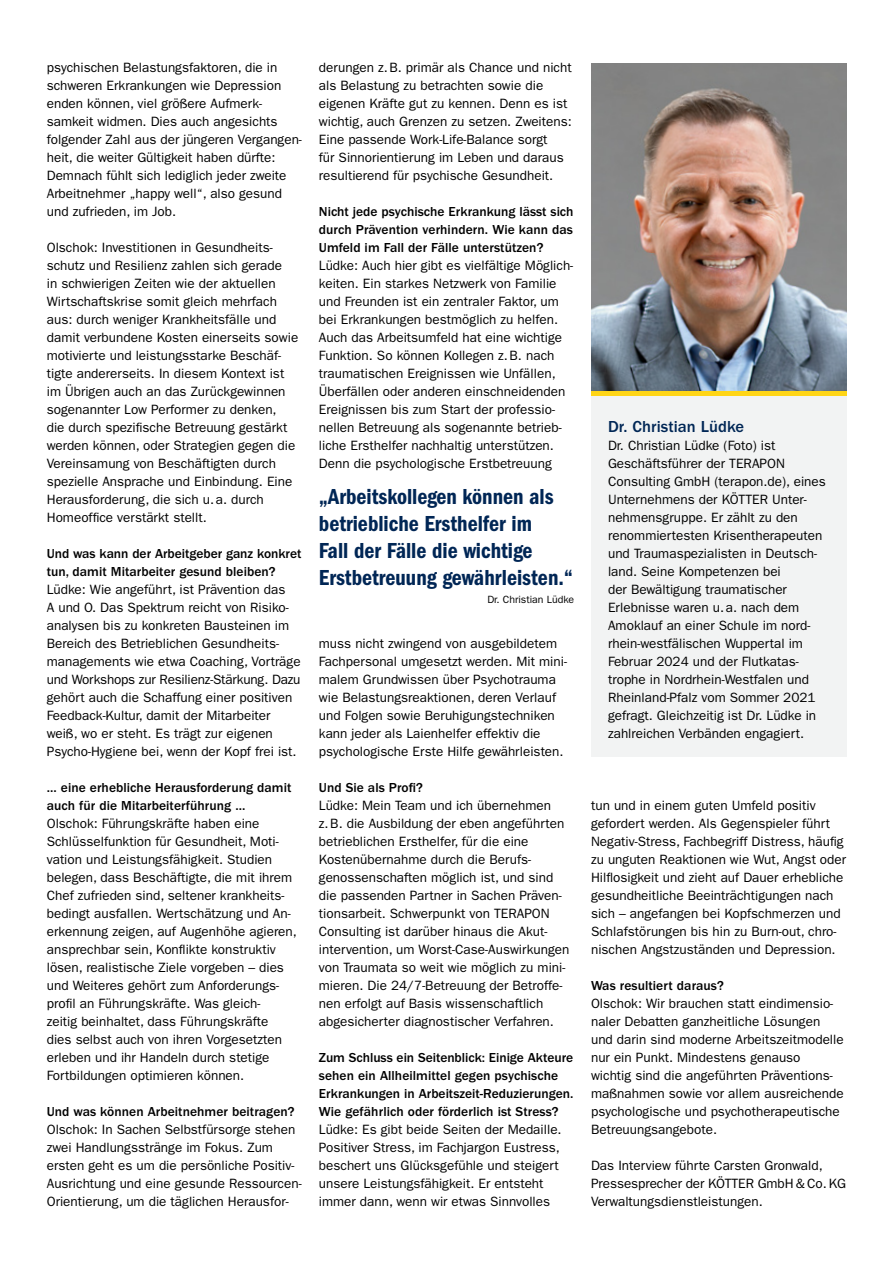
<style>
.page{position:relative;width:893px;height:1263px;background:#fff}
.page>*{position:absolute;margin:0;border:0;box-sizing:border-box;transform-origin:0 0}
.t1{font:22.5px/27px "ITC Franklin Gothic Std Dm Cd";color:#002655}
.t2{font:500 16.5px "ITC Franklin Gothic Std";letter-spacing:.005em;color:#002655}
.t3{font:13.5px/18px "ITC Franklin Gothic Std";color:#000}
.t4{font:500 13.5px/18px "ITC Franklin Gothic Std";letter-spacing:.005em;color:#000}
.t5{font:10.5px "ITC Franklin Gothic Std";color:#000}
</style>
<div class="page">
<img style="left:591px;top:63px;width:255px;height:329px">
<hr style="left:591px;top:392px;width:255px;height:4px;background:#ffd516">
<div style="left:591px;top:396px;width:255px;height:360px;background:#f2f3f3"></div>
<p class="t3" style="left:47px;top:59px;width:257px">psychischen Belastungsfaktoren, die in schweren Erkrankungen wie Depression enden können, viel größere Aufmerk&shy;samkeit widmen. Dies auch angesichts folgender Zahl aus der jüngeren Vergangen&shy;heit, die weiter Gültigkeit haben dürfte:<br>Demnach fühlt sich lediglich jeder zweite Arbeitnehmer „happy well“, also gesund und zufrieden, im Job.</p>
<p class="t3" style="left:47px;top:238px;width:253px">Olschok: Investitionen in Gesundheits&shy;schutz und Resilienz zahlen sich gerade<br>in schwierigen Zeiten wie der aktuellen Wirtschaftskrise somit gleich mehrfach aus: durch weniger Krankheitsfälle und damit verbundene Kosten einerseits sowie motivierte und leistungsstarke Beschäf&shy;tigte andererseits. In diesem Kontext ist im Übrigen auch an das Zurückgewinnen sogenannter Low Performer zu denken,<br>die durch spezifische Betreuung gestärkt werden können, oder Strategien gegen die Vereinsamung von Beschäftigten durch spezielle Ansprache und Einbindung. Eine Herausforderung, die sich u.a. durch Homeoffice verstärkt stellt.</p>
<p class="t4" style="left:47px;top:545px;width:256px">Und was kann der Arbeitgeber ganz konkret tun, damit Mitarbeiter gesund bleiben?</p>
<p class="t3" style="left:47px;top:580px;width:255px">Lüdke: Wie angeführt, ist Prävention das<br>A und O. Das Spektrum reicht von Risiko&shy;analysen bis zu konkreten Bausteinen im Bereich des Betrieblichen Gesundheits&shy;managements wie etwa Coaching, Vorträge und Workshops zur Resilienz-Stärkung. Dazu gehört auch die Schaffung einer positiven Feedback-Kultur, damit der Mitarbeiter weiß, wo er steht. Es trägt zur eigenen Psycho-Hygiene bei, wenn der Kopf frei ist.</p>
<p class="t4" style="left:47px;top:779px;width:246px">... eine erhebliche Herausforderung damit auch für die Mitarbeiterführung ...</p>
<p class="t3" style="left:47px;top:814px;width:252px">Olschok: Führungskräfte haben eine Schlüsselfunktion für Gesundheit, Moti&shy;vation und Leistungsfähigkeit. Studien belegen, dass Beschäftigte, die mit ihrem Chef zufrieden sind, seltener krankheits&shy;bedingt ausfallen. Wertschätzung und An&shy;erkennung zeigen, auf Augenhöhe agieren, ansprechbar sein, Konflikte konstruktiv lösen, realistische Ziele vorgeben – dies und Weiteres gehört zum Anforderungs&shy;profil an Führungskräfte. Was gleich-<br>zeitig beinhaltet, dass Führungskräfte<br>dies selbst auch von ihren Vorgesetzten erleben und ihr Handeln durch stetige Fortbildungen optimieren können.</p>
<p class="t4" style="left:47px;top:1102px;width:249px">Und was können Arbeitnehmer beitragen?</p>
<p class="t3" style="left:47px;top:1120px;width:256px">Olschok: In Sachen Selbstfürsorge stehen zwei Handlungsstränge im Fokus. Zum ersten geht es um die persönliche Positiv-Ausrichtung und eine gesunde Ressourcen-Orientierung, um die täglichen Herausfor-</p>
<p class="t3" style="left:319px;top:58px;width:254px">derungen z.B. primär als Chance und nicht als Belastung zu betrachten sowie die eigenen Kräfte gut zu kennen. Denn es ist wichtig, auch Grenzen zu setzen. Zweitens:<br>Eine passende Work-Life-Balance sorgt<br>für Sinnorientierung im Leben und daraus resultierend für psychische Gesundheit.</p>
<p class="t4" style="left:319px;top:202px;width:256px;text-align:justify">Nicht jede psychische Erkrankung lässt sich durch Prävention verhindern. Wie kann das Umfeld im Fall der Fälle unterstützen?</p>
<p class="t3" style="left:319px;top:256px;width:256px">Lüdke: Auch hier gibt es vielfältige Möglich&shy;keiten. Ein starkes Netzwerk von Familie und Freunden ist ein zentraler Faktor, um bei Erkrankungen bestmöglich zu helfen.<br>Auch das Arbeitsumfeld hat eine wichtige Funktion. So können Kollegen z.B. nach traumatischen Ereignissen wie Unfällen, Überfällen oder anderen einschneidenden Ereignissen bis zum Start der professio&shy;nellen Betreuung als sogenannte betrieb&shy;liche Ersthelfer nachhaltig unterstützen.<br>Denn die psychologische Erstbetreuung</p>
<h1 class="t1" style="left:319px;top:483px;width:256px">„Arbeitskollegen können als betriebliche Ersthelfer im<br>Fall der Fälle die wichtige<br>Erstbetreuung gewährleisten.“</h1>
<p class="t5" style="left:487px;top:593px;width:88px">Dr. Christian Lüdke</p>
<p class="t3" style="left:319px;top:634px;width:249px">muss nicht zwingend von ausgebildetem Fachpersonal umgesetzt werden. Mit mini&shy;malem Grundwissen über Psychotrauma wie Belastungsreaktionen, deren Verlauf und Folgen sowie Beruhigungstechniken kann jeder als Laienhelfer effektiv die psychologische Erste Hilfe gewährleisten.</p>
<p class="t4" style="left:319px;top:778px;width:106px">Und Sie als Profi?</p>
<p class="t3" style="left:319px;top:796px;width:252px">Lüdke: Mein Team und ich übernehmen z.B. die Ausbildung der eben angeführten betrieblichen Ersthelfer, für die eine Kostenübernahme durch die Berufs&shy;genossenschaften möglich ist, und sind die passenden Partner in Sachen Präven&shy;tionsarbeit. Schwerpunkt von TERAPON Consulting ist darüber hinaus die Akut&shy;intervention, um Worst-Case-Auswirkungen von Traumata so weit wie möglich zu mini&shy;mieren. Die 24/7-Betreuung der Betroffe&shy;nen erfolgt auf Basis wissenschaftlich abgesicherter diagnostischer Verfahren.</p>
<p class="t4" style="left:319px;top:1048px;width:256px">Zum Schluss ein Seitenblick: Einige Akteure sehen ein Allheilmittel gegen psychische Erkrankungen in Arbeitszeit-Reduzierungen.<br>Wie gefährlich oder förderlich ist Stress?</p>
<p class="t3" style="left:319px;top:1120px;width:244px">Lüdke: Es gibt beide Seiten der Medaille.<br>Positiver Stress, im Fachjargon Eustress, beschert uns Glücksgefühle und steigert unsere Leistungsfähigkeit. Er entsteht immer dann, wenn wir etwas Sinnvolles</p>
<p class="t2" style="left:608px;top:417px;width:138px">Dr. Christian Lüdke</p>
<p class="t3" style="left:608px;top:437px;width:219px">Dr. Christian Lüdke (Foto) ist Geschäftsführer der TERAPON Consulting GmbH (terapon.de), eines Unternehmens der KÖTTER Unter&shy;nehmensgruppe. Er zählt zu den renommiertesten Krisentherapeuten und Traumaspezialisten in Deutsch&shy;land. Seine Kompetenzen bei<br>der Bewältigung traumatischer Erlebnisse waren u.a. nach dem Amoklauf an einer Schule im nord&shy;rhein-westfälischen Wuppertal im Februar 2024 und der Flutkatas&shy;trophe in Nordrhein-Westfalen und Rheinland-Pfalz vom Sommer 2021 gefragt. Gleichzeitig ist Dr. Lüdke in zahlreichen Verbänden engagiert.</p>
<p class="t3" style="left:591px;top:796px;width:257px">tun und in einem guten Umfeld positiv gefordert werden. Als Gegenspieler führt Negativ-Stress, Fachbegriff Distress, häufig zu unguten Reaktionen wie Wut, Angst oder Hilflosigkeit und zieht auf Dauer erhebliche gesundheitliche Beeinträchtigungen nach sich – angefangen bei Kopfschmerzen und Schlafstörungen bis hin zu Burn-out, chro&shy;nischen Angstzuständen und Depression.</p>
<p class="t4" style="left:591px;top:976px;width:134px">Was resultiert daraus?</p>
<p class="t3" style="left:591px;top:994px;width:254px">Olschok: Wir brauchen statt eindimensio&shy;naler Debatten ganzheitliche Lösungen und darin sind moderne Arbeitszeitmodelle nur ein Punkt. Mindestens genauso wichtig sind die angeführten Präventions&shy;maßnahmen sowie vor allem ausreichende psychologische und psychotherapeutische Betreuungsangebote.</p>
<p class="t3" style="left:591px;top:1156px;width:257px">Das Interview führte Carsten Gronwald,<br>Pressesprecher der KÖTTER GmbH &amp; Co. KG<br>Verwaltungsdienstleistungen.</p>
</div>
